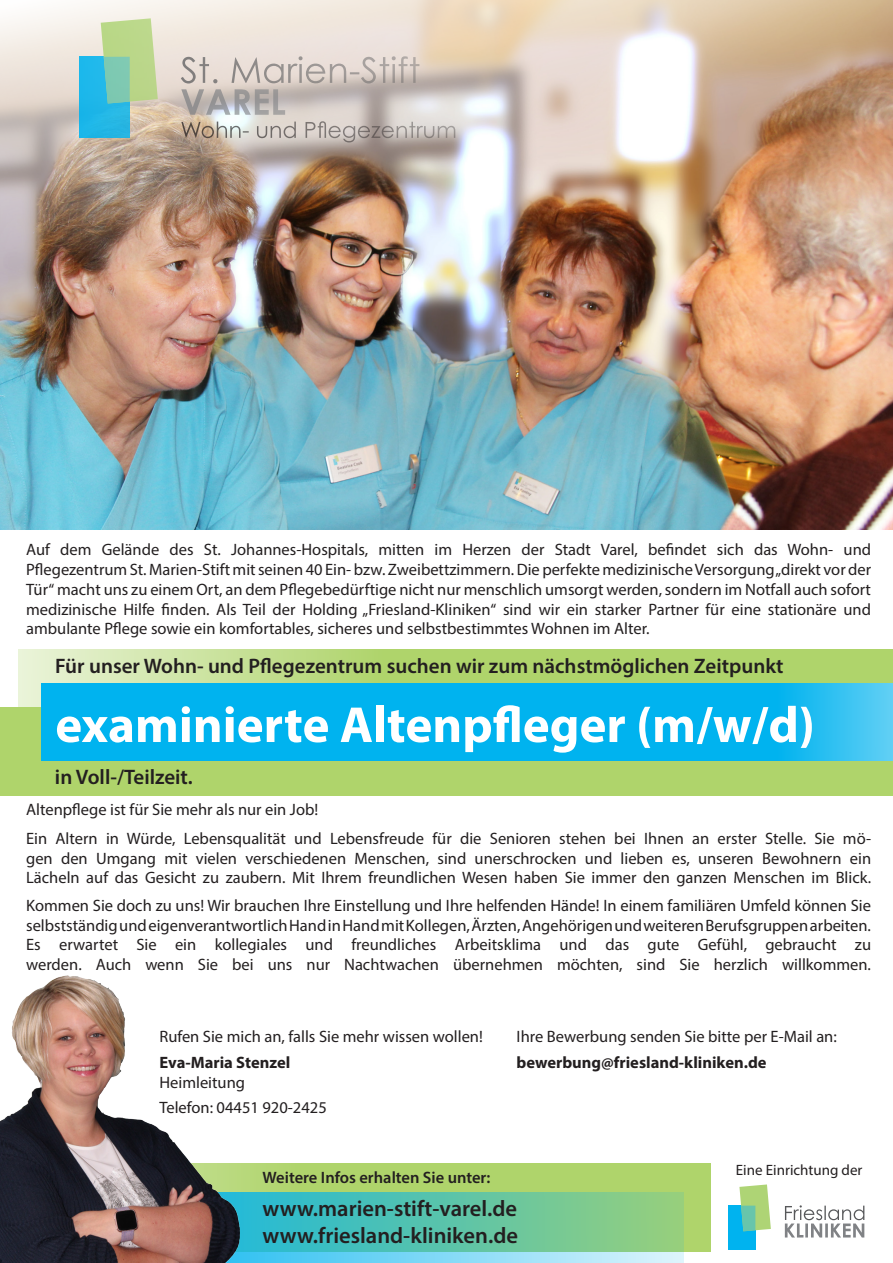
<style>
.page{position:relative;width:893px;height:1263px;background:#fff}
.page>*{position:absolute;margin:0;border:0;box-sizing:border-box;transform-origin:0 0}
.t1{font:700 51px "Myriad Pro";color:#fff}
.t2{font:600 22.5px "Myriad Pro";color:#231f20}
.t3{font:600 21px "Myriad Pro";color:#231f20}
.t4{font:16.5px/19.8px "Myriad Pro";color:#231f20;text-align:justify}
.t5{font:700 16.5px/19.8px "Myriad Pro";color:#231f20}
.t6{font:600 16.5px "Myriad Pro";color:#231f20}
.t7{font:15px "Myriad Pro";color:#231f20}
.s1{font-weight:400}
</style>
<div class="page">
<img style="left:0;top:0;width:893px;height:529px">
<div style="left:0;top:1163px;width:711px;height:89px;background:#afd46b"></div>
<svg style="left:284px;top:1192px;width:400px;height:71px;background:#6bc9af"></svg>
<div style="left:728px;top:1205px;width:27px;height:45px;background:#00b3ef"></div>
<svg style="left:739px;top:1184px;width:32px;height:47px;background:#9fd498"></svg>
<svg style="left:785px;top:1205px;width:79px;height:32px"></svg>
<div style="left:80px;top:57px;width:50px;height:81px;background:#20b7e8"></div>
<svg style="left:101px;top:18px;width:57px;height:86px;background:#aad3a0"></svg>
<svg style="left:181px;top:56px;width:238px;height:59px;background:#cac1bd"></svg>
<svg style="left:181px;top:121px;width:274px;height:21px;background:#c1b9b2"></svg>
<svg style="left:18px;top:649px;width:875px;height:58px;background:#b7da87"></svg>
<div style="left:0;top:707px;width:893px;height:89px;background:#afd46b"></div>
<div style="left:42px;top:684px;width:851px;height:77px;background:#00b3ef"></div>
<img style="left:0;top:975px;width:284px;height:288px">
<p class="t4" style="left:26px;top:539px;width:846px">Auf dem Gelände des St. Johannes-Hospitals, mitten im Herzen der Stadt Varel, befindet sich das Wohn- und Pflegezentrum St. Marien-Stift mit seinen 40 Ein- bzw. Zweibettzimmern. Die perfekte medizinische Versorgung „direkt vor der Tür“ macht uns zu einem Ort, an dem Pflegebedürftige nicht nur menschlich umsorgt werden, sondern im Notfall auch sofort medizinische Hilfe finden. Als Teil der Holding „Friesland-Kliniken“ sind wir ein starker Partner für eine stationäre und ambulante Pflege sowie ein komfortables, sicheres und selbstbestimmtes Wohnen im Alter.</p>
<p class="t3" style="left:55px;top:653px;width:730px">Für unser Wohn- und Pflegezentrum suchen wir zum nächstmöglichen Zeitpunkt</p>
<p class="t1" style="left:55px;top:691px;width:761px">examinierte Altenpfleger (m/w/d)</p>
<p class="t3" style="left:55px;top:764px;width:139px">in Voll-/Teilzeit.</p>
<p class="t4" style="left:26px;top:799px;width:294px">Altenpflege ist für Sie mehr als nur ein Job!</p>
<p class="t4" style="left:26px;top:828px;width:846px">Ein Altern in Würde, Lebensqualität und Lebensfreude für die Senioren stehen bei Ihnen an erster Stelle. Sie mö&shy;gen den Umgang mit vielen verschiedenen Menschen, sind unerschrocken und lieben es, unseren Bewohnern ein Lächeln auf das Gesicht zu zaubern. Mit Ihrem freundlichen Wesen haben Sie immer den ganzen Menschen im Blick.</p>
<p class="t4" style="left:26px;top:895px;width:846px">Kommen Sie doch zu uns! Wir brauchen Ihre Einstellung und Ihre helfenden Hände! In einem familiären Umfeld können Sie selbstständig und eigenverantwortlich Hand in Hand mit Kollegen, Ärzten, Angehörigen und weiteren Berufsgruppen arbeiten.</p>
<p class="t4" style="left:26px;top:935px;width:846px">Es erwartet Sie ein kollegiales und freundliches Arbeitsklima und das gute Gefühl, gebraucht zu werden. Auch wenn Sie bei uns nur Nachtwachen übernehmen möchten, sind Sie herzlich willkommen.</p>
<p class="t4" style="left:159px;top:1026px;width:325px">Rufen Sie mich an, falls Sie mehr wissen wollen!</p>
<p class="t5" style="left:159px;top:1052px;width:132px">Eva-Maria Stenzel<br><span class="s1">Heimleitung</span></p>
<p class="t4" style="left:159px;top:1098px;width:169px">Telefon: 04451 920-2425</p>
<p class="t4" style="left:517px;top:1026px;width:322px">Ihre Bewerbung senden Sie bitte per E-Mail an:</p>
<p class="t5" style="left:517px;top:1052px;width:251px">bewerbung@friesland-kliniken.de</p>
<p class="t6" style="left:263px;top:1167px;width:229px">Weitere Infos erhalten Sie unter:</p>
<p class="t2" style="left:263px;top:1194px;width:256px">www.marien-stift-varel.de</p>
<p class="t2" style="left:263px;top:1221px;width:257px">www.friesland-kliniken.de</p>
<p class="t7" style="left:736px;top:1160px;width:128px">Eine Einrichtung der</p>
</div>
